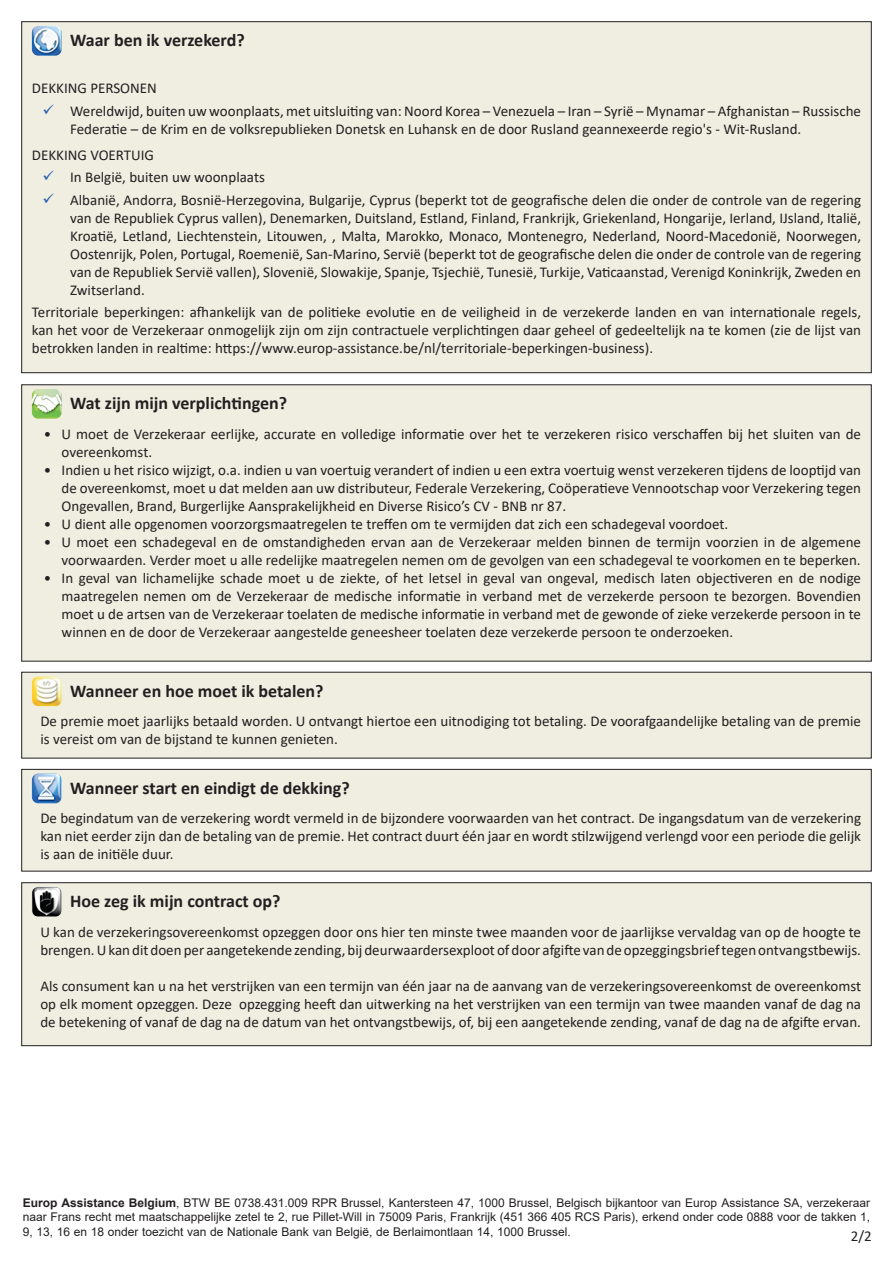
<style>
.page{position:relative;width:893px;height:1263px;background:#fff}
.page>*{position:absolute;margin:0;border:0;box-sizing:border-box;transform-origin:0 0}
.t1{font:700 18px "Calibri";color:#231f20}
.t2{font:15px/18px "Calibri";color:#231f20;text-align:justify}
.Normaal{font:12px/14.4px "Arial";color:#231f20;text-align:justify}
.s1{color:#2960ad}
.s2{font-weight:700}
</style>
<div class="page">
<div style="left:21px;top:384px;width:851px;height:278px;background:#efeee1;border:1px solid #231f20"></div>
<img style="left:32px;top:389px;width:30px;height:30px">
<div style="left:21px;top:672px;width:851px;height:86px;background:#efeee1"></div>
<img style="left:32px;top:676px;width:30px;height:30px">
<div style="left:21px;top:769px;width:851px;height:102px;background:#efeee1;border:1px solid #231f20"></div>
<img style="left:32px;top:774px;width:30px;height:29px">
<div style="left:21px;top:882px;width:851px;height:164px;background:#efeee1;border:1px solid #231f20"></div>
<img style="left:32px;top:887px;width:30px;height:30px">
<div style="left:21px;top:21px;width:851px;height:352px;background:#efeee1;border:1px solid #231f20"></div>
<img style="left:32px;top:26px;width:30px;height:30px">
<p class="t1" style="left:70px;top:28px;width:176px">Waar ben ik verzekerd?</p>
<p class="t2" style="left:32px;top:79px;width:126px">DEKKING PERSONEN</p>
<p class="t2" style="left:70px;top:101px;width:792px;text-indent:-28px"><span class="s1">✓</span> Wereldwijd, buiten uw woonplaats, met uitsluiting van: Noord Korea – Venezuela – Iran – Syrië – Mynamar – Afghanistan – Russische<br>Federatie – de Krim en de volksrepublieken Donetsk en Luhansk en de door Rusland geannexeerde regio's - Wit-Rusland.</p>
<p class="t2" style="left:32px;top:146px;width:124px">DEKKING VOERTUIG</p>
<p class="t2" style="left:42px;top:168px;width:224px"><span class="s1">✓</span> In België, buiten uw woonplaats</p>
<p class="t2" style="left:70px;top:190px;width:792px;text-indent:-28px"><span class="s1">✓</span> Albanië, Andorra, Bosnië-Herzegovina, Bulgarije, Cyprus (beperkt tot de geografische delen die onder de controle van de regering van de Republiek Cyprus vallen), Denemarken, Duitsland, Estland, Finland, Frankrijk, Griekenland, Hongarije, Ierland, IJsland, Italië, Kroatië, Letland, Liechtenstein, Litouwen, , Malta, Marokko, Monaco, Montenegro, Nederland, Noord-Macedonië, Noorwegen, Oostenrijk, Polen, Portugal, Roemenië, San-Marino, Servië (beperkt tot de geografische delen die onder de controle van de regering van de Republiek Servië vallen), Slovenië, Slowakije, Spanje, Tsjechië, Tunesië, Turkije, Vaticaanstad, Verenigd Koninkrijk, Zweden en Zwitserland.</p>
<p class="t2" style="left:32px;top:303px;width:831px">Territoriale beperkingen: afhankelijk van de politieke evolutie en de veiligheid in de verzekerde landen en van internationale regels, kan het voor de Verzekeraar onmogelijk zijn om zijn contractuele verplichtingen daar geheel of gedeeltelijk na te komen (zie de lijst van betrokken landen in realtime: https://www.europ-assistance.be/nl/territoriale-beperkingen-business).</p>
<p class="t1" style="left:70px;top:391px;width:218px">Wat zijn mijn verplichtingen?</p>
<p class="t2" style="left:62px;top:424px;width:801px;text-indent:-18px">• U moet de Verzekeraar eerlijke, accurate en volledige informatie over het te verzekeren risico verschaffen bij het sluiten van de overeenkomst.</p>
<p class="t2" style="left:62px;top:460px;width:801px;text-indent:-18px">• Indien u het risico wijzigt, o.a. indien u van voertuig verandert of indien u een extra voertuig wenst verzekeren tijdens de looptijd van de overeenkomst, moet u dat melden aan uw distributeur, Federale Verzekering, Coöperatieve Vennootschap voor Verzekering tegen Ongevallen, Brand, Burgerlijke Aansprakelijkheid en Diverse Risico’s CV ‐ BNB nr 87.</p>
<p class="t2" style="left:44px;top:514px;width:686px">• U dient alle opgenomen voorzorgsmaatregelen te treffen om te vermijden dat zich een schadegeval voordoet.</p>
<p class="t2" style="left:44px;top:532px;width:819px;text-align:right">• U moet een schadegeval en de omstandigheden ervan aan de Verzekeraar melden binnen de termijn voorzien in de algemene voorwaarden. Verder moet u alle redelijke maatregelen nemen om de gevolgen van een schadegeval te voorkomen en te beperken.</p>
<p class="t2" style="left:62px;top:568px;width:801px;text-indent:-18px">• In geval van lichamelijke schade moet u de ziekte, of het letsel in geval van ongeval, medisch laten objectiveren en de nodige maatregelen nemen om de Verzekeraar de medische informatie in verband met de verzekerde persoon te bezorgen. Bovendien moet u de artsen van de Verzekeraar toelaten de medische informatie in verband met de gewonde of zieke verzekerde persoon in te winnen en de door de Verzekeraar aangestelde geneesheer toelaten deze verzekerde persoon te onderzoeken.</p>
<p class="t1" style="left:70px;top:678px;width:255px">Wanneer en hoe moet ik betalen?</p>
<p class="t2" style="left:40px;top:712px;width:822px">De premie moet jaarlijks betaald worden. U ontvangt hiertoe een uitnodiging tot betaling. De voorafgaandelijke betaling van de premie is vereist om van de bijstand te kunnen genieten.</p>
<p class="t1" style="left:70px;top:775px;width:281px">Wanneer start en eindigt de dekking?</p>
<p class="t2" style="left:40px;top:809px;width:822px">De begindatum van de verzekering wordt vermeld in de bijzondere voorwaarden van het contract. De ingangsdatum van de verzekering kan niet eerder zijn dan de betaling van de premie. Het contract duurt één jaar en wordt stilzwijgend verlengd voor een periode die gelijk is aan de initiële duur.</p>
<p class="t1" style="left:70px;top:888px;width:212px">Hoe zeg ik mijn contract op?</p>
<p class="t2" style="left:40px;top:922px;width:822px">U kan de verzekeringsovereenkomst opzeggen door ons hier ten minste twee maanden voor de jaarlijkse vervaldag van op de hoogte te brengen. U kan dit doen per aangetekende zending, bij deurwaardersexploot of door afgifte van de opzeggingsbrief tegen ontvangstbewijs.</p>
<p class="t2" style="left:40px;top:976px;width:822px">Als consument kan u na het verstrijken van een termijn van één jaar na de aanvang van de verzekeringsovereenkomst de overeenkomst op elk moment opzeggen. Deze opzegging heeft dan uitwerking na het verstrijken van een termijn van twee maanden vanaf de dag na de betekening of vanaf de dag na de datum van het ontvangstbewijs, of, bij een aangetekende zending, vanaf de dag na de afgifte ervan.</p>
<p class="Normaal" style="left:23px;top:1195px;width:849px"><span class="s2">Europ Assistance Belgium</span>, BTW BE 0738.431.009 RPR Brussel, Kantersteen 47, 1000 Brussel, Belgisch bijkantoor van Europ Assistance SA, verzekeraar naar Frans recht met maatschappelijke zetel te 2, rue Pillet-Will in 75009 Paris, Frankrijk (451 366 405 RCS Paris), erkend onder code 0888 voor de takken 1, 9, 13, 16 en 18 onder toezicht van de Nationale Bank van België, de Berlaimontlaan 14, 1000 Brussel.</p>
<p class="t2" style="left:851px;top:1226px;width:22px">2/2</p>
</div>
